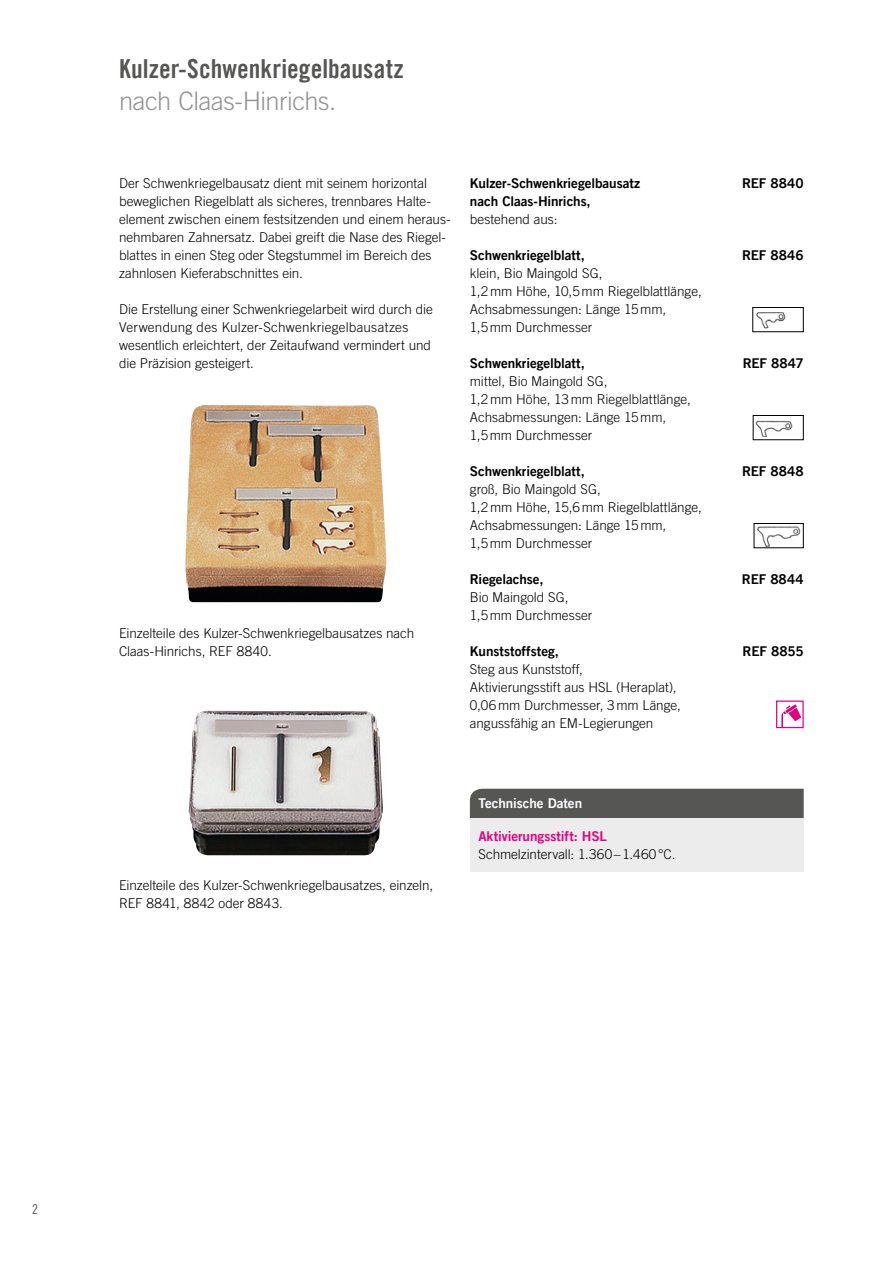
<style>
.page{position:relative;width:893px;height:1263px;background:#fff}
.page>*{position:absolute;margin:0;border:0;box-sizing:border-box;transform-origin:0 0}
.t1{font:26.25px "Trade Gothic LT Com Bd Cn 20";letter-spacing:.005em;color:#565655}
.t2{font:300 25.5px "Trade Gothic LT Com";letter-spacing:-.02em;color:#929292}
.t3{font:300 13.5px/18px "Trade Gothic LT Com";color:#000}
.t4{font:13.5px "Trade Gothic LT Com Bd 2";letter-spacing:-.005em;color:#000}
.t5{font:13.5px "Trade Gothic LT Com Bd 2";letter-spacing:-.005em;color:#e4007d}
.t6{font:13.5px "Trade Gothic LT Com Bd 2";letter-spacing:-.005em;color:#fff}
.t7{font:13.5px "Trade Gothic LT Com Cn 18";color:#565655}
</style>
<div class="page">
<div style="left:470px;top:789px;width:334px;height:29px;background:#565655"></div>
<div style="left:470px;top:818px;width:334px;height:54px;background:#ececec"></div>
<div style="left:776px;top:700px;width:28px;height:28px;border:1px solid #e4007d"></div>
<svg style="left:781px;top:704px;width:20px;height:23px"></svg>
<img style="left:185px;top:405px;width:202px;height:197px">
<img style="left:189px;top:711px;width:194px;height:145px">
<img style="left:756px;top:420px;width:36px;height:17px">
<div style="left:753px;top:415px;width:51px;height:25px;border:1px solid #000"></div>
<img style="left:757px;top:526px;width:43px;height:20px">
<div style="left:754px;top:523px;width:50px;height:25px;border:1px solid #000"></div>
<img style="left:756px;top:312px;width:30px;height:17px">
<div style="left:752px;top:307px;width:52px;height:25px;border:1px solid #000"></div>
<h1 class="t1" style="left:119px;top:53px;width:286px">Kulzer-Schwenkriegelbausatz</h1>
<h2 class="t2" style="left:119px;top:86px;width:219px">nach Claas-Hinrichs.</h2>
<p class="t3" style="left:119px;top:174px;width:333px">Der Schwenkriegelbausatz dient mit seinem horizontal beweglichen Riegelblatt als sicheres, trennbares Halte&shy;element zwischen einem festsitzenden und einem heraus&shy;nehmbaren Zahnersatz. Dabei greift die Nase des Riegel&shy;blattes in einen Steg oder Stegstummel im Bereich des zahnlosen Kieferabschnittes ein.</p>
<p class="t3" style="left:119px;top:300px;width:315px">Die Erstellung einer Schwenkriegelarbeit wird durch die Verwendung des Kulzer-Schwenkriegelbausatzes wesentlich erleichtert, der Zeitaufwand vermindert und die Präzision gesteigert.</p>
<p class="t3" style="left:119px;top:624px;width:297px">Einzelteile des Kulzer-Schwenkriegelbausatzes nach<br>Claas-Hinrichs, REF 8840.</p>
<p class="t4" style="left:470px;top:175px;width:172px">Kulzer-Schwenkriegelbausatz</p>
<p class="t4" style="left:742px;top:175px;width:63px">REF 8840</p>
<p class="t4" style="left:470px;top:193px;width:122px">nach Claas-Hinrichs,</p>
<p class="t3" style="left:470px;top:210px;width:89px">bestehend aus:</p>
<p class="t4" style="left:470px;top:247px;width:117px">Schwenkriegelblatt,</p>
<p class="t4" style="left:742px;top:247px;width:63px">REF 8846</p>
<p class="t3" style="left:470px;top:264px;width:233px">klein, Bio Maingold SG,<br>1,2mm Höhe, 10,5mm Riegelblattlänge,<br>Achsabmessungen: Länge 15mm,<br>1,5mm Durchmesser</p>
<p class="t4" style="left:470px;top:355px;width:117px">Schwenkriegelblatt,</p>
<p class="t4" style="left:743px;top:355px;width:62px">REF 8847</p>
<p class="t3" style="left:470px;top:372px;width:223px">mittel, Bio Maingold SG,<br>1,2mm Höhe, 13mm Riegelblattlänge,<br>Achsabmessungen: Länge 15mm,<br>1,5mm Durchmesser</p>
<p class="t4" style="left:470px;top:463px;width:117px">Schwenkriegelblatt,</p>
<p class="t4" style="left:742px;top:463px;width:63px">REF 8848</p>
<p class="t3" style="left:470px;top:480px;width:233px">groß, Bio Maingold SG,<br>1,2mm Höhe, 15,6mm Riegelblattlänge,<br>Achsabmessungen: Länge 15mm,<br>1,5mm Durchmesser</p>
<p class="t4" style="left:470px;top:571px;width:75px">Riegelachse,</p>
<p class="t4" style="left:742px;top:571px;width:63px">REF 8844</p>
<p class="t3" style="left:470px;top:588px;width:124px">Bio Maingold SG,<br>1,5mm Durchmesser</p>
<p class="t4" style="left:470px;top:643px;width:90px">Kunststoffsteg,</p>
<p class="t4" style="left:743px;top:643px;width:63px">REF 8855</p>
<p class="t3" style="left:470px;top:660px;width:212px">Steg aus Kunststoff,<br>Aktivierungsstift aus HSL (Heraplat),<br>0,06mm Durchmesser, 3mm Länge, angussfähig an EM-Legierungen</p>
<p class="t3" style="left:119px;top:876px;width:316px">Einzelteile des Kulzer-Schwenkriegelbausatzes, einzeln,<br>REF 8841, 8842 oder 8843.</p>
<p class="t6" style="left:478px;top:795px;width:105px">Technische Daten</p>
<p class="t5" style="left:478px;top:828px;width:130px">Aktivierungsstift: HSL</p>
<p class="t3" style="left:478px;top:845px;width:199px">Schmelzintervall: 1.360–1.460°C.</p>
<p class="t7" style="left:32px;top:1201px;width:7px">2</p>
</div>
